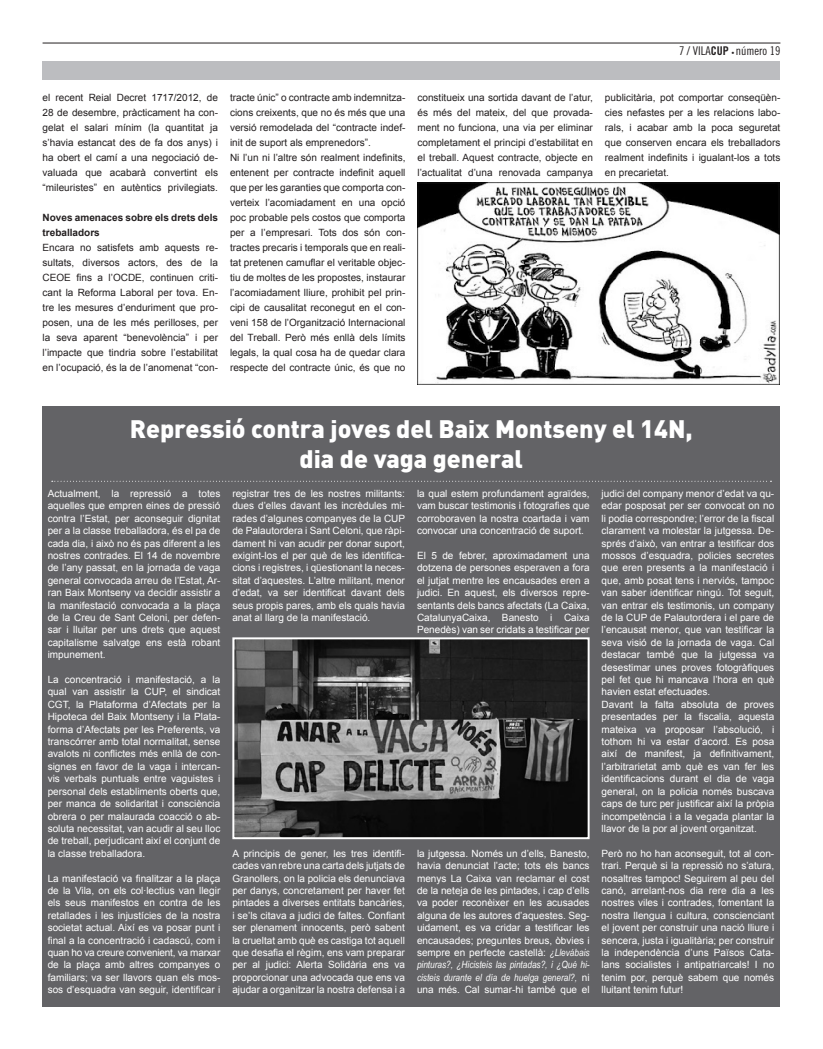
<style>
.page{position:relative;width:823px;height:1049px;background:#fff}
.page>*{position:absolute;margin:0;border:0;box-sizing:border-box;transform-origin:0 0}
.t1{font:900 25px/30px "DIN";color:#fff;text-align:center}
.t2{font:12px "Trade Gothic Cond Eighteen";color:#231f20}
.t3{font:10px/12.4px "Arial";color:#fff;text-align:justify}
.Normal__Web{font:10px/15px "Arial";color:#231f20;text-align:justify}
.Normal__Web-2{font:700 10px/15px "Arial";color:#231f20}
.s1{font-family:"Trade Gothic Bold Cond Twenty"}
.s2{font-size:6px}
.s3{font-family:"Arial Narrow";font-style:italic}
</style>
<div class="page">
<hr style="left:43px;top:43px;width:737px;height:1px;background:#231f20">
<div style="left:43px;top:406px;width:736px;height:600px;background:#636366"></div>
<div style="left:43px;top:62px;width:736px;height:18px;background:#bcbdc0"></div>
<img style="left:417px;top:183px;width:362px;height:201px">
<img style="left:235px;top:640px;width:351px;height:196px">
<div style="left:232px;top:637px;width:357px;height:202px;border:2px solid #fff"></div>
<svg style="left:52px;top:481px;width:719px;height:1px"></svg>
<p class="t2" style="left:678px;top:43px;width:103px">7 / VILA<span class="s1">CUP</span> <span class="s2">•</span> número 19</p>
<p class="Normal__Web" style="left:43px;top:90px;width:177px">el recent Reial Decret 1717/2012, de 28 de desembre, pràcticament ha con&shy;gelat el salari mínim (la quantitat ja s’havia estancat des de fa dos anys) i ha obert el camí a una negociació de&shy;valuada que acabarà convertint els “mileuristes” en autèntics privilegiats.</p>
<p class="Normal__Web-2" style="left:43px;top:210px;width:177px">Noves amenaces sobre els drets dels treballadors</p>
<p class="Normal__Web" style="left:43px;top:240px;width:177px">Encara no satisfets amb aquests re&shy;sultats, diversos actors, des de la CEOE fins a l’OCDE, continuen criti&shy;cant la Reforma Laboral per tova. En&shy;tre les mesures d’enduriment que pro&shy;posen, una de les més perilloses, per la seva aparent “benevolència” i per l’impacte que tindria sobre l’estabilitat en l’ocupació, és la de l’anomenat “con-</p>
<p class="Normal__Web" style="left:230px;top:90px;width:177px">tracte únic” o contracte amb indemnitza&shy;cions creixents, que no és més que una versió remodelada del “contracte indef&shy;init de suport als emprenedors”.</p>
<p class="Normal__Web" style="left:230px;top:150px;width:177px">Ni l’un ni l’altre són realment indefinits, entenent per contracte indefinit aquell que per les garanties que comporta con&shy;verteix l’acomiadament en una opció poc probable pels costos que comporta per a l’empresari. Tots dos són con&shy;tractes precaris i temporals que en reali&shy;tat pretenen camuflar el veritable objec&shy;tiu de moltes de les propostes, instaurar l’acomiadament lliure, prohibit pel prin&shy;cipi de causalitat reconegut en el con&shy;veni 158 de l’Organització Internacional del Treball. Però més enllà dels límits legals, la qual cosa ha de quedar clara respecte del contracte únic, és que no</p>
<p class="Normal__Web" style="left:417px;top:90px;width:177px">constitueix una sortida davant de l’atur, és més del mateix, del que provada&shy;ment no funciona, una via per eliminar completament el principi d’estabilitat en el treball. Aquest contracte, objecte en l’actualitat d’una renovada campanya</p>
<p class="Normal__Web" style="left:604px;top:90px;width:177px">publicitària, pot comportar conseqüèn&shy;cies nefastes per a les relacions labo&shy;rals, i acabar amb la poca seguretat que conserven encara els treballadors realment indefinits i igualant-los a tots en precarietat.</p>
<p class="t1" style="left:130px;top:412px;width:564px">Repressió contra joves del Baix Montseny el 14N, dia de vaga general</p>
<p class="t3" style="left:48px;top:487px;width:174px">Actualment, la repressió a totes aquelles que empren eines de pressió contra l’Estat, per aconseguir dignitat per a la classe treballadora, és el pa de cada dia, i això no és pas diferent a les nostres contrades. El 14 de novembre de l’any passat, en la jornada de vaga general convocada arreu de l’Estat, Ar&shy;ran Baix Montseny va decidir assistir a la manifestació convocada a la plaça de la Creu de Sant Celoni, per defen&shy;sar i lluitar per uns drets que aquest capitalisme salvatge ens està robant impunement.</p>
<p class="t3" style="left:48px;top:673px;width:174px">La concentració i manifestació, a la qual van assistir la CUP, el sindicat CGT, la Plataforma d’Afectats per la Hipoteca del Baix Montseny i la Plata&shy;forma d’Afectats per les Preferents, va transcórrer amb total normalitat, sense avalots ni conflictes més enllà de con&shy;signes en favor de la vaga i intercan&shy;vis verbals puntuals entre vaguistes i personal dels establiments oberts que, per manca de solidaritat i consciència obrera o per malaurada coacció o ab&shy;soluta necessitat, van acudir al seu lloc de treball, perjudicant així el conjunt de la classe treballadora.</p>
<p class="t3" style="left:48px;top:872px;width:174px">La manifestació va finalitzar a la plaça de la Vila, on els col·lectius van llegir els seus manifestos en contra de les retallades i les injustícies de la nostra societat actual. Així es va posar punt i final a la concentració i cadascú, com i quan ho va creure convenient, va marxar de la plaça amb altres companyes o familiars; va ser llavors quan els mos&shy;sos d’esquadra van seguir, identificar i</p>
<p class="t3" style="left:232px;top:487px;width:174px">registrar tres de les nostres militants: dues d’elles davant les incrèdules mi&shy;rades d’algunes companyes de la CUP de Palautordera i Sant Celoni, que ràpi&shy;dament hi van acudir per donar suport, exigint-los el per què de les identifica&shy;cions i registres, i qüestionant la neces&shy;sitat d’aquestes. L’altre militant, menor d’edat, va ser identificat davant dels seus propis pares, amb els quals havia anat al llarg de la manifestació.</p>
<p class="t3" style="left:232px;top:847px;width:174px">A principis de gener, les tres identifi&shy;cades van rebre una carta dels jutjats de Granollers, on la policia els denunciava per danys, concretament per haver fet pintades a diverses entitats bancàries, i se’ls citava a judici de faltes. Confiant ser plenament innocents, però sabent la crueltat amb què es castiga tot aquell que desafia el règim, ens vam preparar per al judici: Alerta Solidària ens va proporcionar una advocada que ens va ajudar a organitzar la nostra defensa i a</p>
<p class="t3" style="left:417px;top:487px;width:174px">la qual estem profundament agraïdes, vam buscar testimonis i fotografies que corroboraven la nostra coartada i vam convocar una concentració de suport.</p>
<p class="t3" style="left:417px;top:549px;width:174px">El 5 de febrer, aproximadament una dotzena de persones esperaven a fora el jutjat mentre les encausades eren a judici. En aquest, els diversos repre&shy;sentants dels bancs afectats (La Caixa, CatalunyaCaixa, Banesto i Caixa Penedès) van ser cridats a testificar per</p>
<p class="t3" style="left:417px;top:847px;width:174px">la jutgessa. Només un d’ells, Banesto, havia denunciat l’acte; tots els bancs menys La Caixa van reclamar el cost de la neteja de les pintades, i cap d’ells va poder reconèixer en les acusades alguna de les autores d’aquestes. Seg&shy;uidament, es va cridar a testificar les encausades; preguntes breus, òbvies i sempre en perfecte castellà: <span class="s3">¿Llevábais pinturas?, ¿Hicisteis las pintadas?, i ¿Qué hi&shy;cisteis durante el día de huelga general?,</span> ni una més. Cal sumar-hi també que el</p>
<p class="t3" style="left:601px;top:487px;width:174px">judici del company menor d’edat va qu&shy;edar posposat per ser convocat on no li podia correspondre; l’error de la fiscal clarament va molestar la jutgessa. De&shy;sprés d’això, van entrar a testificar dos mossos d’esquadra, policies secretes que eren presents a la manifestació i que, amb posat tens i nerviós, tampoc van saber identificar ningú. Tot seguit, van entrar els testimonis, un company de la CUP de Palautordera i el pare de l’encausat menor, que van testificar la seva visió de la jornada de vaga. Cal destacar també que la jutgessa va desestimar unes proves fotogràfiques pel fet que hi mancava l’hora en què havien estat efectuades.</p>
<p class="t3" style="left:601px;top:698px;width:174px">Davant la falta absoluta de proves presentades per la fiscalia, aquesta mateixa va proposar l’absolució, i tothom hi va estar d’acord. Es posa així de manifest, ja definitivament, l’arbitrarietat amb què es van fer les identificacions durant el dia de vaga general, on la policia només buscava caps de turc per justificar així la pròpia incompetència i a la vegada plantar la llavor de la por al jovent organitzat.</p>
<p class="t3" style="left:601px;top:847px;width:174px">Però no ho han aconseguit, tot al con&shy;trari. Perquè si la repressió no s’atura, nosaltres tampoc! Seguirem al peu del canó, arrelant-nos dia rere dia a les nostres viles i contrades, fomentant la nostra llengua i cultura, conscienciant el jovent per construir una nació lliure i sencera, justa i igualitària; per construir la independència d’uns Països Cata&shy;lans socialistes i antipatriarcals! I no tenim por, perquè sabem que només lluitant tenim futur!</p>
</div>
